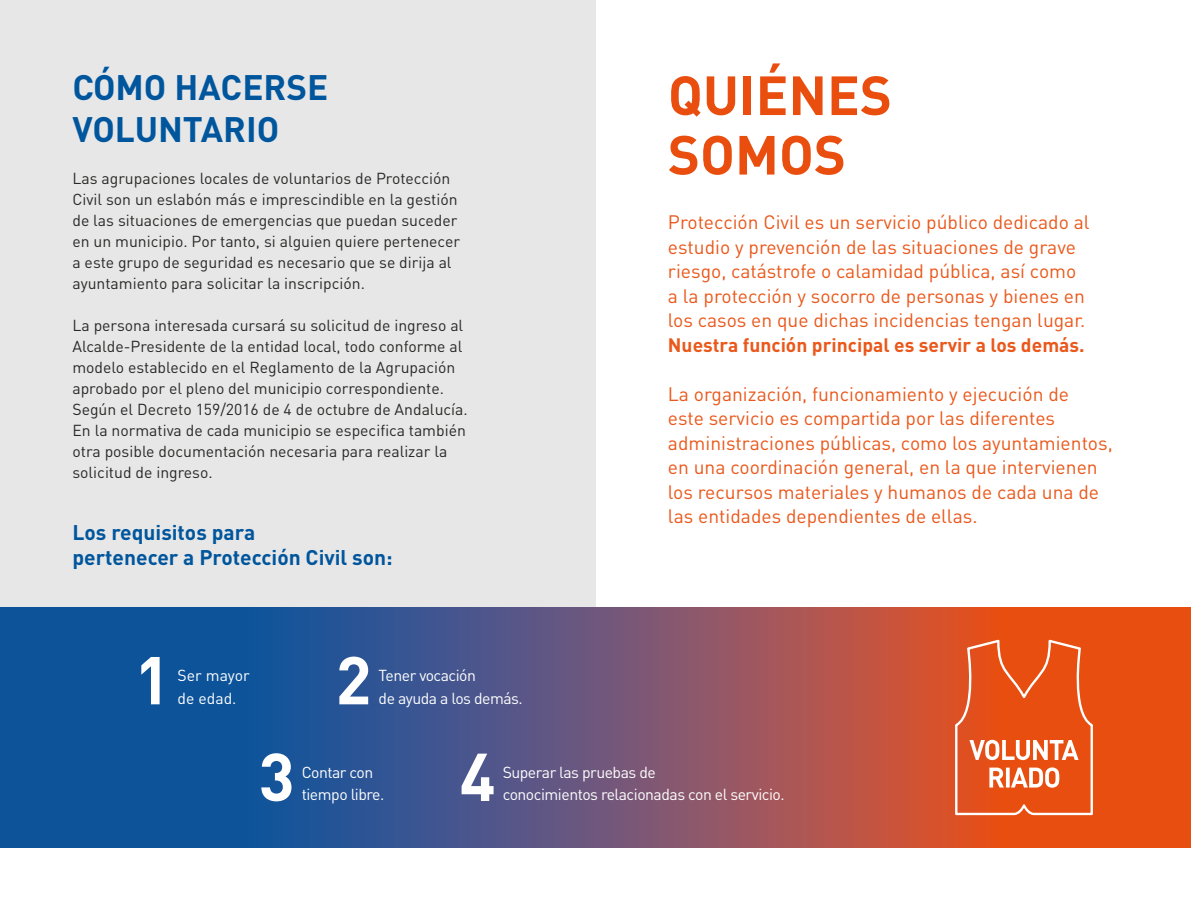
<style>
.page{position:relative;width:1191px;height:918px;background:#fff}
.page>*{position:absolute;margin:0;border:0;box-sizing:border-box;transform-origin:0 0}
.t1{font:700 66.5px "DIN Pro";color:#fff}
.t2{font:700 54.25px/59.5px "DIN Pro";color:#e94e0f}
.t3{font:700 35px/42px "DIN Pro";color:#00569d}
.t4{font:700 21px/25.2px "DIN Pro";color:#00569d}
.t5{font:19.25px/24.5px "DIN Pro";color:#ea581b}
.t6{font:700 19.25px "DIN Pro";color:#ea581b}
.t7{font:15.75px/21px "DIN Pro";color:#282827}
.t8{font:15.75px/22.8px "DIN Pro";letter-spacing:-.03em;color:#fff}
.t9{font:15.75px/22.8px "DIN Pro";color:#fff}
</style>
<div class="page">
<div style="left:0;top:0;width:595px;height:619px;background:#e7e7e7"></div>
<svg style="left:0;top:608px;width:1191px;height:239px;background:#68546f"></svg>
<svg style="left:954px;top:638px;width:140px;height:178px;background:#e96632"></svg>
<h3 class="t3" style="left:72px;top:65px;width:257px">CÓMO HACERSE<br>VOLUNTARIO</h3>
<p class="t7" style="left:72px;top:167px;width:389px">Las agrupaciones locales de voluntarios de Protección Civil son un eslabón más e imprescindible en la gestión de las situaciones de emergencias que puedan suceder en un municipio. Por tanto, si alguien quiere pertenecer a este grupo de seguridad es necesario que se dirija al ayuntamiento para solicitar la inscripción.</p>
<p class="t7" style="left:72px;top:314px;width:397px">La persona interesada cursará su solicitud de ingreso al Alcalde-Presidente de la entidad local, todo conforme al modelo establecido en el Reglamento de la Agrupación aprobado por el pleno del municipio correspondiente.<br>Según el Decreto 159/2016 de 4 de octubre de Andalucía.<br>En la normativa de cada municipio se especifica también otra posible documentación necesaria para realizar la solicitud de ingreso.</p>
<h3 class="t4" style="left:72px;top:519px;width:322px">Los requisitos para<br>pertenecer a Protección Civil son:</h3>
<h1 class="t1" style="left:134px;top:635px;width:38px">1</h1>
<p class="t9" style="left:178px;top:663px;width:74px">Ser mayor de edad.</p>
<h1 class="t1" style="left:335px;top:635px;width:38px">2</h1>
<p class="t8" style="left:378px;top:663px;width:146px">Tener vocación<br>de ayuda a los demás.</p>
<h2 class="t2" style="left:668px;top:63px;width:225px">QUIÉNES<br>SOMOS</h2>
<p class="t5" style="left:668px;top:209px;width:423px">Protección Civil es un servicio público dedicado al estudio y prevención de las situaciones de grave riesgo, catástrofe o calamidad pública, así como a la protección y socorro de personas y bienes en los casos en que dichas incidencias tengan lugar.</p>
<p class="t6" style="left:668px;top:331px;width:418px">Nuestra función principal es servir a los demás.</p>
<p class="t5" style="left:668px;top:381px;width:446px">La organización, funcionamiento y ejecución de<br>este servicio es compartida por las diferentes administraciones públicas, como los ayuntamientos, en una coordinación general, en la que intervienen los recursos materiales y humanos de cada una de las entidades dependientes de ellas.</p>
<h1 class="t1" style="left:258px;top:732px;width:38px">3</h1>
<p class="t8" style="left:302px;top:760px;width:84px">Contar con tiempo libre.</p>
<h1 class="t1" style="left:459px;top:732px;width:38px">4</h1>
<p class="t8" style="left:503px;top:760px;width:283px">Superar las pruebas de<br>conocimientos relacionadas con el servicio.</p>
</div>
